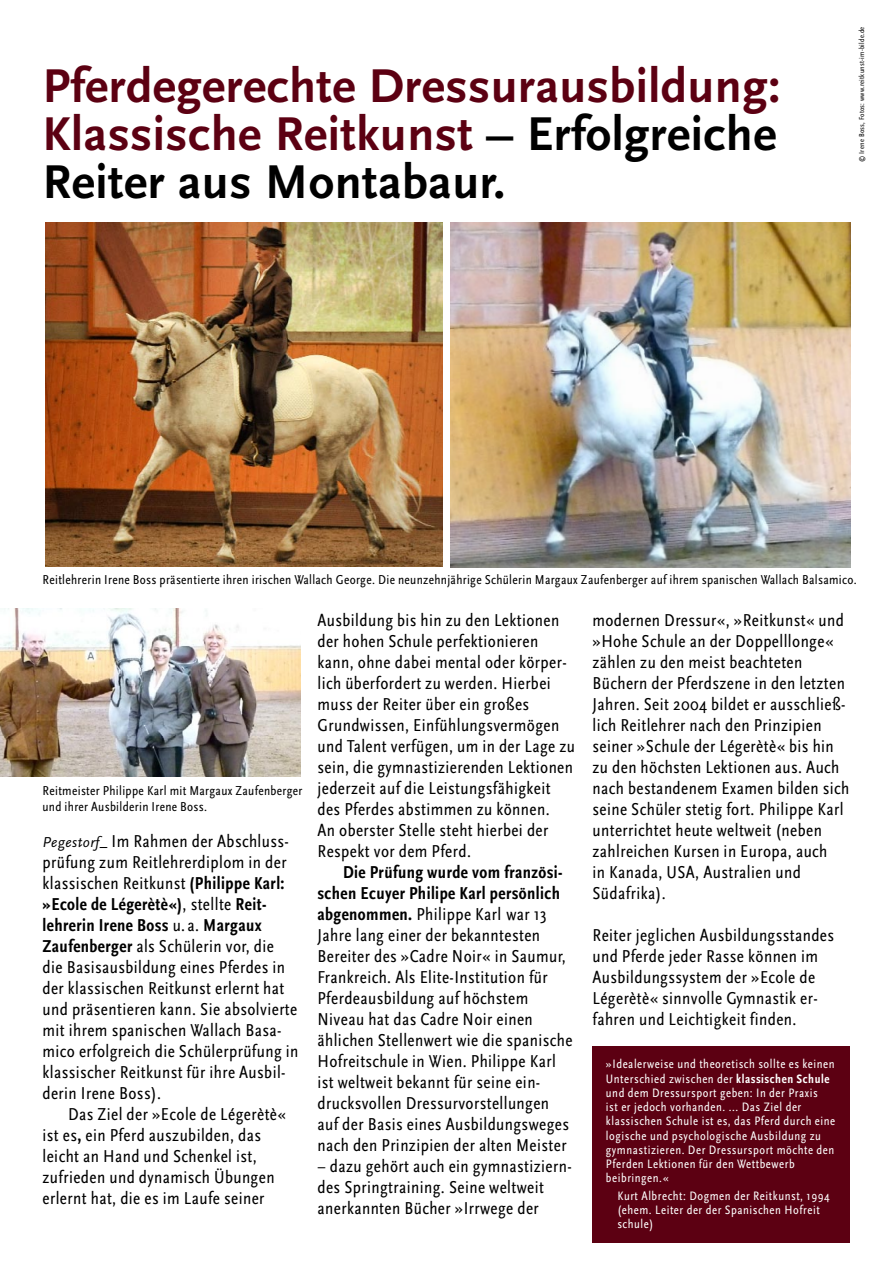
<style>
.page{position:relative;width:893px;height:1263px;background:#fff}
.page>*{position:absolute;margin:0;border:0;box-sizing:border-box;transform-origin:0 0}
.t1{font:700 49.5px/48px "Scala Sans";letter-spacing:.01em;color:#5c0012;text-align:justify}
._2_text_klein{font:18px/21px "Scala Sans Regular Con";letter-spacing:.025em;color:#000}
._1_Text_groß{font:13.5px/16.5px "Scala Sans Regular Con";letter-spacing:.025em;color:#000}
._2_text_klein-2{font:12.75px/14.2px "Scala Sans Regular Con";letter-spacing:.045em;color:#fff}
._1_Text_groß-2{font:7.5px "Scala Sans Regular Con";letter-spacing:.035em;color:#000}
.s1{color:#000}
.s2{font-family:"Scala Sans";font-style:italic;font-size:15px}
.s3{font-family:"Scala Sans Bold Con"}
</style>
<div class="page">
<div style="left:592px;top:1046px;width:258px;height:196px;background:#5c0012"></div>
<img style="left:451px;top:222px;width:399px;height:346px">
<img style="left:46px;top:222px;width:396px;height:344px">
<img style="left:0;top:608px;width:300px;height:168px">
<p class="t1" style="left:43px;top:63px;width:739px">Pferdegerechte Dressurausbildung:<br>Klassische Reitkunst <span class="s1">– Erfolgreiche Reiter aus Montabaur.</span></p>
<p class="_1_Text_groß-2" style="left:858px;top:162px;width:137px;rotate:-90deg">© Irene Boss, Fotos: www.reitkunst-im-bilde.de</p>
<p class="_1_Text_groß" style="left:43px;top:572px;width:816px">Reitlehrerin Irene Boss präsentierte ihren irischen Wallach George. Die neunzehnjährige Schülerin Margaux Zaufenberger auf ihrem spanischen Wallach Balsamico.</p>
<p class="_1_Text_groß" style="left:43px;top:782px;width:261px">Reitmeister Philippe Karl mit Margaux Zaufenberger und ihrer Ausbilderin Irene Boss.</p>
<p class="_2_text_klein" style="left:43px;top:831px;width:257px"><span class="s2">Pegestorf</span>_ Im Rahmen der Abschluss&shy;prüfung zum Reitlehrerdiplom in der klassischen Reitkunst <span class="s3">(Philippe Karl: »Ecole de Légerètè«)</span>, stellte <span class="s3">Reit&shy;lehrerin Irene Boss</span> u.a. <span class="s3">Margaux Zaufenberger</span> als Schülerin vor, die<br>die Basisausbildung eines Pferdes in der klassischen Reitkunst erlernt hat und präsentieren kann. Sie absolvierte mit ihrem spanischen Wallach Basa&shy;mico erfolgreich die Schülerprüfung in klassischer Reitkunst für ihre Ausbil&shy;derin Irene Boss).</p>
<p class="_2_text_klein" style="left:43px;top:1104px;width:245px;text-indent:26px">Das Ziel der »Ecole de Légerètè« ist es<span class="s3">,</span> ein Pferd auszubilden, das leicht an Hand und Schenkel ist, zufrieden und dynamisch Übungen erlernt hat, die es im Laufe seiner</p>
<p class="_2_text_klein" style="left:317px;top:610px;width:259px">Ausbildung bis hin zu den Lektionen der hohen Schule perfektionieren kann, ohne dabei mental oder körper&shy;lich überfordert zu werden. Hierbei muss der Reiter über ein großes Grundwissen, Einfühlungsvermögen und Talent verfügen, um in der Lage zu sein, die gymnastizierenden Lektionen jederzeit auf die Leistungsfähigkeit des Pferdes abstimmen zu können.</p>
<p class="_2_text_klein" style="left:317px;top:820px;width:232px">An oberster Stelle steht hierbei der<br>Respekt vor dem Pferd.</p>
<p class="_2_text_klein" style="left:317px;top:862px;width:257px;text-indent:26px"><span class="s3">Die Prüfung wurde vom französi&shy;schen Ecuyer Philipe Karl persönlich abgenommen.</span> Philippe Karl war 13<br>Jahre lang einer der bekanntesten Bereiter des »Cadre Noir« in Saumur, Frankreich. Als Elite-Institution für Pferdeausbildung auf höchstem Niveau hat das Cadre Noir einen ählichen Stellenwert wie die spanische Hofreitschule in Wien. Philippe Karl ist weltweit bekannt für seine ein&shy;drucksvollen Dressurvorstellungen auf der Basis eines Ausbildungsweges nach den Prinzipien der alten Meister</p>
<p class="_2_text_klein" style="left:317px;top:1156px;width:256px">– dazu gehört auch ein gymnastiziern&shy;des Springtraining. Seine weltweit anerkannten Bücher »Irrwege der</p>
<p class="_2_text_klein" style="left:592px;top:610px;width:258px">modernen Dressur«, »Reitkunst« und »Hohe Schule an der Doppelllonge« zählen zu den meist beachteten Büchern der Pferdszene in den letzten Jahren. Seit 2004 bildet er ausschließ&shy;lich Reitlehrer nach den Prinzipien seiner »Schule der Légerètè« bis hin zu den höchsten Lektionen aus. Auch nach bestandenem Examen bilden sich seine Schüler stetig fort. Philippe Karl unterrichtet heute weltweit (neben zahlreichen Kursen in Europa, auch<br>in Kanada, USA, Australien und Südafrika).</p>
<p class="_2_text_klein" style="left:592px;top:925px;width:243px">Reiter jeglichen Ausbildungsstandes und Pferde jeder Rasse können im Ausbildungssystem der »Ecole de Légerètè« sinnvolle Gymnastik er&shy;fahren und Leichtigkeit finden.</p>
<p class="_2_text_klein-2" style="left:606px;top:1057px;width:231px">»Idealerweise und theoretisch sollte es keinen Unterschied zwischen der <span class="s3">klassischen Schule </span>und dem Dressursport geben: In der Praxis<br>ist er jedoch vorhanden. ... Das Ziel der klassischen Schule ist es, das Pferd durch eine logische und psychologische Ausbildung zu gymnastizieren. Der Dressursport möchte den Pferden Lektionen für den Wettbewerb beibringen.«</p>
<p class="_2_text_klein-2" style="left:617px;top:1188px;width:214px">Kurt Albrecht: Dogmen der Reitkunst, 1994 (ehem. Leiter der der Spanischen Hofreit</p>
<p class="_2_text_klein-2" style="left:617px;top:1217px;width:37px">schule)</p>
</div>
